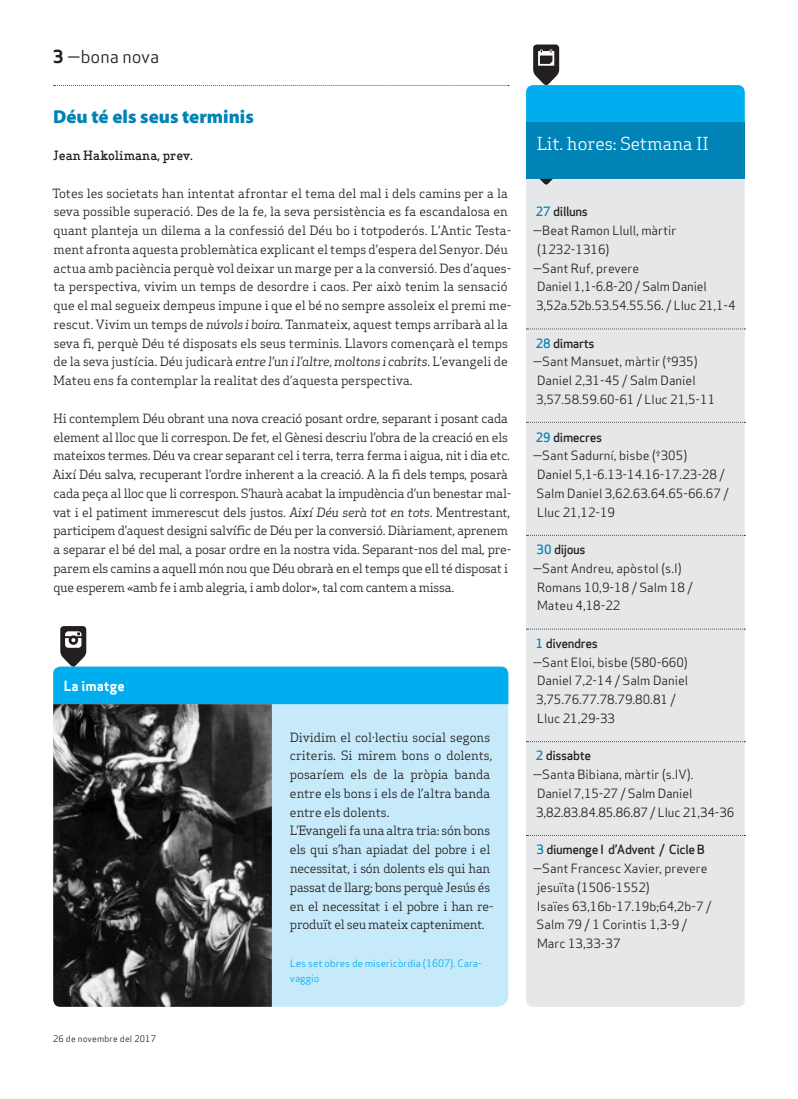
<style>
.page{position:relative;width:798px;height:1099px;background:#fff}
.page>*{position:absolute;margin:0;border:0;box-sizing:border-box;transform-origin:0 0}
.Titular_Petit{font:900 18.75px "Myriad Pro";color:#0083b6}
.Subtitol_Secció{font:17.5px "Apex Serif";color:#fff}
.Capçalera{font:17.5px "Apex Sans Book T";color:#231f20}
.Titular_Secció_Petit{font:13.75px "Apex Sans Bold T";color:#fff}
.Text_General{font:12.5px/18.8px "Apex Serif";letter-spacing:-.02em;color:#231f20}
.Text_General-2{font:12.5px/18.8px "Apex Serif";color:#231f20}
.Text_General-3{font:12.5px/18.8px "Apex Sans Book T";color:#231f20}
.Text_General-4{font:12.5px "Apex Sans Medium T";letter-spacing:-.03em;color:#231f20}
.Autors{font:500 12.5px "Apex Serif";color:#231f20}
.Credit_La_Imatge{font:10px/15px "Apex Sans Book T";color:#00aeef}
.Data_Peu{font:8.75px "Apex Sans Book T";letter-spacing:.02em;color:#231f20}
.s1{font-family:"Apex Sans Bold T"}
.s2{font-style:italic}
.s3{color:#0083b6}
</style>
<div class="page">
<svg style="left:54px;top:85px;width:454px;height:1px"></svg>
<div style="left:526px;top:179px;width:218px;height:827px;background:#e6e7e9"></div>
<svg style="left:526px;top:328px;width:219px;height:1px"></svg>
<svg style="left:526px;top:422px;width:219px;height:1px"></svg>
<svg style="left:526px;top:535px;width:219px;height:1px"></svg>
<svg style="left:526px;top:628px;width:219px;height:1px"></svg>
<svg style="left:526px;top:741px;width:219px;height:1px"></svg>
<svg style="left:526px;top:835px;width:219px;height:1px"></svg>
<svg style="left:526px;top:45px;width:218px;height:78px"></svg>
<div style="left:526px;top:123px;width:218px;height:56px;background:#0083b6"></div>
<svg style="left:539px;top:179px;width:13px;height:6px"></svg>
<div style="left:53px;top:666px;width:455px;height:340px;background:#c6eafa;border-radius:11px"></div>
<img style="left:53px;top:710px;width:219px;height:296px">
<svg style="left:53px;top:626px;width:455px;height:84px"></svg>
<p class="Capçalera" style="left:53px;top:46px;width:107px"><span class="s1">3</span> —bona nova</p>
<p class="Titular_Petit" style="left:53px;top:104px;width:202px">Déu té els seus terminis</p>
<p class="Autors" style="left:53px;top:148px;width:141px">Jean Hakolimana, prev.</p>
<p class="Text_General-2" style="left:52px;top:183px;width:460px">Totes les societats han intentat afrontar el tema del mal i dels camins per a la seva possible superació. Des de la fe, la seva persistència es fa escandalosa en quant planteja un dilema a la confessió del Déu bo i totpoderós. L’Antic Testa&shy;ment afronta aquesta problemàtica explicant el temps d’espera del Senyor. Déu actua amb paciència perquè vol deixar un marge per a la conversió. Des d’aques&shy;ta perspectiva, vivim un temps de desordre i caos. Per això tenim la sensació que el mal segueix dempeus impune i que el bé no sempre assoleix el premi me&shy;rescut. Vivim un temps de <span class="s2">núvols i boira</span>. Tanmateix, aquest temps arribarà al la seva fi, perquè Déu té disposats els seus terminis. Llavors començarà el temps de la seva justícia. Déu judicarà <span class="s2">entre l’un i l’altre, moltons i cabrits</span>. L’evangeli de Mateu ens fa contemplar la realitat des d’aquesta perspectiva.</p>
<p class="Text_General" style="left:53px;top:408px;width:460px">Hi contemplem Déu obrant una nova creació posant ordre, separant i posant cada element al lloc que li correspon. De fet, el Gènesi descriu l’obra de la creació en els mateixos termes. Déu va crear separant cel i terra, terra ferma i aigua, nit i dia etc.<br>Així Déu salva, recuperant l’ordre inherent a la creació. A la fi dels temps, posarà cada peça al lloc que li correspon. S’haurà acabat la impudència d’un benestar mal&shy;vat i el patiment immerescut dels justos. <span class="s2">Així Déu serà tot en tots</span>. Mentrestant, participem d’aquest designi salvífic de Déu per la conversió. Diàriament, aprenem a separar el bé del mal, a posar ordre en la nostra vida. Separant-nos del mal, pre&shy;parem els camins a aquell món nou que Déu obrarà en el temps que ell té disposat i que esperem «amb fe i amb alegria, i amb dolor», tal com cantem a missa.</p>
<p class="Titular_Secció_Petit" style="left:64px;top:677px;width:62px">La imatge</p>
<p class="Data_Peu" style="left:53px;top:1032px;width:104px">26 de novembre del 2017</p>
<p class="Text_General-2" style="left:289px;top:727px;width:204px">Dividim el col·lectiu social segons criteris. Si mirem bons o dolents, posaríem els de la pròpia banda entre els bons i els de l’altra banda entre els dolents.</p>
<p class="Text_General" style="left:289px;top:821px;width:205px">L’Evangeli fa una altra tria: són bons els qui s’han apiadat del pobre i el necessitat, i són dolents els qui han passat de llarg; bons perquè Jesús és en el necessitat i el pobre i han re&shy;produït el seu mateix capteniment.</p>
<p class="Credit_La_Imatge" style="left:290px;top:955px;width:193px">Les set obres de misericòrdia (1607). Cara&shy;vaggio</p>
<p class="Subtitol_Secció" style="left:536px;top:133px;width:174px">Lit. hores: Setmana II</p>
<p class="Text_General-4" style="left:535px;top:204px;width:54px"><span class="s3">27</span> dilluns</p>
<p class="Text_General-3" style="left:532px;top:221px;width:145px">—Beat Ramon Llull, màrtir</p>
<p class="Text_General-3" style="left:537px;top:240px;width:74px">(1232-1316)</p>
<p class="Text_General-3" style="left:532px;top:258px;width:108px">—Sant Ruf, prevere</p>
<p class="Text_General-3" style="left:536px;top:277px;width:201px">Daniel 1,1-6.8-20 / Salm Daniel<br>3,52a.52b.53.54.55.56. / Lluc 21,1-4</p>
<p class="Text_General-4" style="left:535px;top:335px;width:60px"><span class="s3">28</span> dimarts</p>
<p class="Text_General-3" style="left:532px;top:352px;width:166px">—Sant Mansuet, màrtir (†935)</p>
<p class="Text_General-3" style="left:536px;top:371px;width:180px">Daniel 2,31-45 / Salm Daniel<br>3,57.58.59.60-61 / Lluc 21,5-11</p>
<p class="Text_General-4" style="left:535px;top:429px;width:68px"><span class="s3">29</span> dimecres</p>
<p class="Text_General-3" style="left:532px;top:446px;width:156px">—Sant Sadurní, bisbe (†305)</p>
<p class="Text_General-3" style="left:536px;top:465px;width:193px">Daniel 5,1-6.13-14.16-17.23-28 /<br>Salm Daniel 3,62.63.64.65-66.67 /<br>Lluc 21,12-19</p>
<p class="Text_General-4" style="left:536px;top:541px;width:51px"><span class="s3">30</span> dijous</p>
<p class="Text_General-3" style="left:532px;top:558px;width:150px">—Sant Andreu, apòstol (s.I)</p>
<p class="Text_General-3" style="left:537px;top:577px;width:157px">Romans 10,9-18 / Salm 18 /</p>
<p class="Text_General-3" style="left:537px;top:596px;width:85px">Mateu 4,18-22</p>
<p class="Text_General-4" style="left:535px;top:635px;width:64px"><span class="s3">1</span> divendres</p>
<p class="Text_General-3" style="left:532px;top:652px;width:156px">—Sant Eloi, bisbe (580-660)</p>
<p class="Text_General-3" style="left:536px;top:671px;width:153px">Daniel 7,2-14 / Salm Daniel<br>3,75.76.77.78.79.80.81 /</p>
<p class="Text_General-3" style="left:537px;top:708px;width:79px">Lluc 21,29-33</p>
<p class="Text_General-4" style="left:535px;top:747px;width:57px"><span class="s3">2</span> dissabte</p>
<p class="Text_General-3" style="left:532px;top:765px;width:162px">—Santa Bibiana, màrtir (s.IV).</p>
<p class="Text_General-3" style="left:536px;top:783px;width:199px">Daniel 7,15-27 / Salm Daniel<br>3,82.83.84.85.86.87 / Lluc 21,34-36</p>
<p class="Text_General-4" style="left:536px;top:841px;width:170px"><span class="s3">3</span> diumenge I d’Advent / Cicle B</p>
<p class="Text_General-3" style="left:536px;top:858px;width:172px;text-indent:-4px">—Sant Francesc Xavier, prevere jesuïta (1506-1552)</p>
<p class="Text_General-3" style="left:536px;top:896px;width:176px">Isaïes 63,16b-17.19b;64,2b-7 /<br>Salm 79 / 1 Corintis 1,3-9 /</p>
<p class="Text_General-3" style="left:537px;top:933px;width:85px">Marc 13,33-37</p>
</div>
